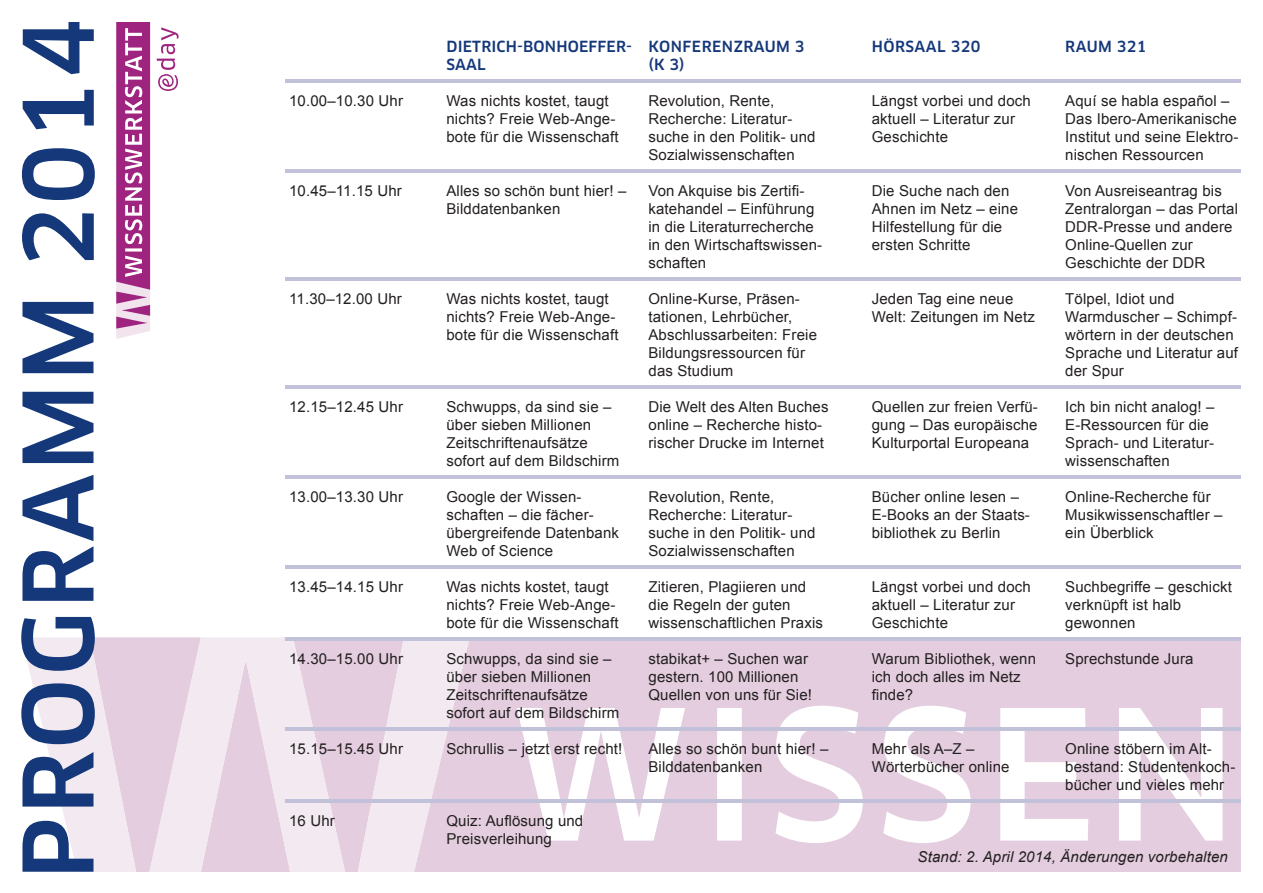
<style>
.page{position:relative;width:1263px;height:893px;background:#fff}
.page>*{position:absolute;margin:0;border:0;box-sizing:border-box;transform-origin:0 0}
.t1{font:15px/18px "Arial";letter-spacing:.01em;color:#231f20}
.t2{font:500 15px/18px "Clan OT";letter-spacing:.015em;color:#15387a}
.t3{font:italic 15px "Arial";letter-spacing:.01em;color:#231f20}
</style>
<div class="page">
<svg style="left:470px;top:641px;width:771px;height:231px;fill:#e3cdde"></svg>
<svg style="left:95px;top:637px;width:375px;height:235px;background:#eadbe7"></svg>
<svg style="left:145px;top:637px;width:259px;height:235px;background:#eadbe7"></svg>
<svg style="left:21px;top:302px;width:74px;height:570px"></svg>
<svg style="left:22px;top:22px;width:73px;height:238px"></svg>
<svg style="left:116px;top:22px;width:34px;height:317px;background:#b85ea1"></svg>
<svg style="left:157px;top:27px;width:22px;height:64px"></svg>
<hr style="left:285px;top:79px;width:957px;height:4px;background:#c1c2da">
<hr style="left:285px;top:169px;width:957px;height:4px;background:#c1c2da">
<hr style="left:285px;top:277px;width:957px;height:4px;background:#c1c2da">
<hr style="left:285px;top:385px;width:957px;height:4px;background:#c1c2da">
<hr style="left:285px;top:475px;width:957px;height:4px;background:#c1c2da">
<hr style="left:285px;top:565px;width:957px;height:3px;background:#c1c2da">
<hr style="left:285px;top:637px;width:957px;height:4px;background:#c1c2da">
<hr style="left:285px;top:727px;width:957px;height:4px;background:#c1c2da">
<hr style="left:285px;top:799px;width:957px;height:4px;background:#c1c2da">
<p class="t1" style="left:289px;top:92px;width:115px">10.00–10.30 Uhr</p>
<p class="t1" style="left:289px;top:182px;width:114px">10.45–11.15 Uhr</p>
<p class="t1" style="left:289px;top:290px;width:114px">11.30–12.00 Uhr</p>
<p class="t1" style="left:289px;top:398px;width:115px">12.15–12.45 Uhr</p>
<p class="t1" style="left:289px;top:488px;width:115px">13.00–13.30 Uhr</p>
<p class="t1" style="left:289px;top:578px;width:115px">13.45–14.15 Uhr</p>
<p class="t1" style="left:289px;top:650px;width:115px">14.30–15.00 Uhr</p>
<p class="t1" style="left:289px;top:740px;width:115px">15.15–15.45 Uhr</p>
<p class="t2" style="left:447px;top:38px;width:187px">DIETRICH-BONHOEFFER-<br>SAAL</p>
<p class="t1" style="left:446px;top:92px;width:174px">Was nichts kostet, taugt nichts? Freie Web-Ange&shy;bote für die Wissenschaft</p>
<p class="t1" style="left:446px;top:182px;width:181px">Alles so schön bunt hier! –<br>Bilddatenbanken</p>
<p class="t1" style="left:446px;top:290px;width:174px">Was nichts kostet, taugt nichts? Freie Web-Ange&shy;bote für die Wissenschaft</p>
<p class="t1" style="left:446px;top:398px;width:174px">Schwupps, da sind sie – über sieben Millionen<br>Zeitschriftenaufsätze sofort auf dem Bildschirm</p>
<p class="t1" style="left:446px;top:488px;width:174px">Google der Wissen&shy;schaften – die fächer&shy;übergreifende Datenbank<br>Web of Science</p>
<p class="t1" style="left:446px;top:578px;width:174px">Was nichts kostet, taugt nichts? Freie Web-Ange&shy;bote für die Wissenschaft</p>
<p class="t1" style="left:446px;top:650px;width:174px">Schwupps, da sind sie – über sieben Millionen<br>Zeitschriftenaufsätze sofort auf dem Bildschirm</p>
<p class="t1" style="left:446px;top:740px;width:177px">Schrullis – jetzt erst recht!</p>
<p class="t2" style="left:648px;top:38px;width:158px">KONFERENZRAUM 3 (K 3)</p>
<p class="t1" style="left:648px;top:92px;width:169px">Revolution, Rente,<br>Recherche: Literatur&shy;suche in den Politik- und<br>Sozialwissenschaften</p>
<p class="t1" style="left:648px;top:182px;width:175px">Von Akquise bis Zertifi&shy;katehandel – Einführung in die Literaturrecherche in den Wirtschaftswissen&shy;schaften</p>
<p class="t1" style="left:648px;top:290px;width:170px">Online-Kurse, Präsen&shy;tationen, Lehrbücher,<br>Abschlussarbeiten: Freie<br>Bildungsressourcen für das Studium</p>
<p class="t1" style="left:648px;top:398px;width:182px">Die Welt des Alten Buches online – Recherche histo&shy;rischer Drucke im Internet</p>
<p class="t1" style="left:648px;top:488px;width:169px">Revolution, Rente,<br>Recherche: Literatur&shy;suche in den Politik- und<br>Sozialwissenschaften</p>
<p class="t1" style="left:648px;top:578px;width:176px">Zitieren, Plagiieren und die Regeln der guten wissenschaftlichen Praxis</p>
<p class="t1" style="left:648px;top:650px;width:165px">stabikat+ – Suchen war gestern. 100 Millionen<br>Quellen von uns für Sie!</p>
<p class="t1" style="left:648px;top:740px;width:181px">Alles so schön bunt hier! –<br>Bilddatenbanken</p>
<p class="t2" style="left:872px;top:38px;width:110px">HÖRSAAL 320</p>
<p class="t1" style="left:872px;top:92px;width:161px">Längst vorbei und doch aktuell – Literatur zur<br>Geschichte</p>
<p class="t1" style="left:872px;top:182px;width:148px">Die Suche nach den<br>Ahnen im Netz – eine<br>Hilfestellung für die ersten Schritte</p>
<p class="t1" style="left:872px;top:290px;width:165px">Jeden Tag eine neue<br>Welt: Zeitungen im Netz</p>
<p class="t1" style="left:872px;top:398px;width:168px;text-align:justify">Quellen zur freien Verfü&shy;gung – Das europäische Kulturportal Europeana</p>
<p class="t1" style="left:872px;top:488px;width:160px">Bücher online lesen –<br>E-Books an der Staats&shy;bibliothek zu Berlin</p>
<p class="t1" style="left:872px;top:578px;width:161px">Längst vorbei und doch aktuell – Literatur zur<br>Geschichte</p>
<p class="t1" style="left:872px;top:650px;width:166px">Warum Bibliothek, wenn ich doch alles im Netz finde?</p>
<p class="t1" style="left:872px;top:740px;width:139px">Mehr als A–Z –<br>Wörterbücher online</p>
<p class="t2" style="left:1065px;top:38px;width:83px">RAUM 321</p>
<p class="t1" style="left:1065px;top:92px;width:175px">Aquí se habla español –<br>Das Ibero-Amerikanische<br>Institut und seine Elektro&shy;nischen Ressourcen</p>
<p class="t1" style="left:1065px;top:182px;width:174px">Von Ausreiseantrag bis<br>Zentralorgan – das Portal<br>DDR-Presse und andere<br>Online-Quellen zur<br>Geschichte der DDR</p>
<p class="t1" style="left:1065px;top:290px;width:174px">Tölpel, Idiot und<br>Warmduscher – Schimpf&shy;wörtern in der deutschen<br>Sprache und Literatur auf der Spur</p>
<p class="t1" style="left:1065px;top:398px;width:151px">Ich bin nicht analog! –<br>E-Ressourcen für die<br>Sprach- und Literatur&shy;wissenschaften</p>
<p class="t1" style="left:1065px;top:488px;width:159px">Online-Recherche für<br>Musikwissenschaftler – ein Überblick</p>
<p class="t1" style="left:1065px;top:578px;width:168px">Suchbegriffe – geschickt verknüpft ist halb gewonnen</p>
<p class="t1" style="left:1065px;top:650px;width:130px">Sprechstunde Jura</p>
<p class="t1" style="left:1065px;top:740px;width:172px">Online stöbern im Alt&shy;bestand: Studentenkoch&shy;bücher und vieles mehr</p>
<p class="t1" style="left:289px;top:812px;width:47px">16 Uhr</p>
<p class="t1" style="left:446px;top:812px;width:138px">Quiz: Auflösung und<br>Preisverleihung</p>
<p class="t3" style="left:917px;top:847px;width:312px">Stand: 2. April 2014, Änderungen vorbehalten</p>
</div>
